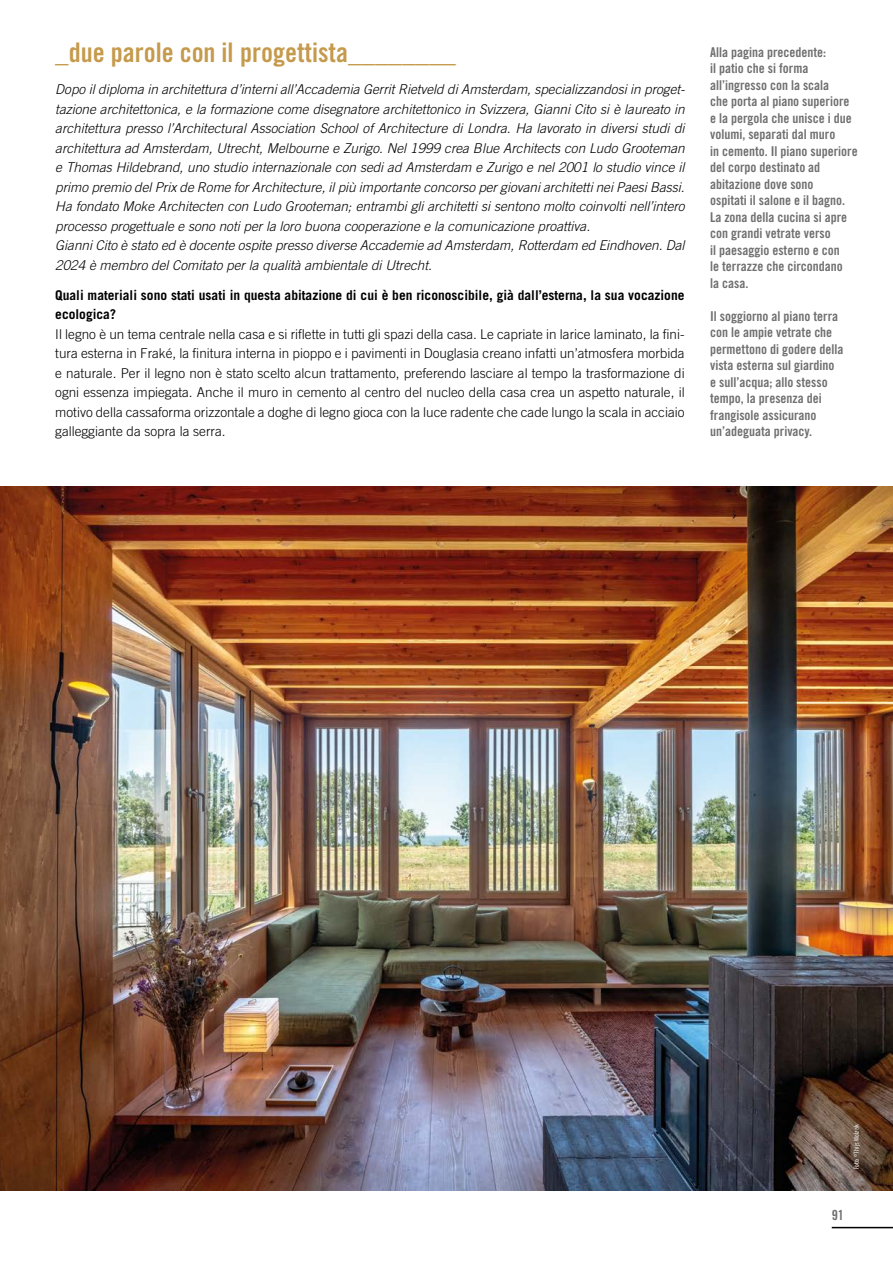
<style>
.page{position:relative;width:893px;height:1263px;background:#fff}
.page>*{position:absolute;margin:0;border:0;box-sizing:border-box;transform-origin:0 0}
.t1{font:27px "Trade Gothic LT Std Bd Cn 20";color:#c59a4c}
.t2{font:13.8px "Trade Gothic LT Std Bd Cn 20";color:#706f6f}
.t3{font:italic 300 13.5px/19.5px "Trade Gothic LT Std";color:#000}
.t4{font:300 13.5px/19.5px "Trade Gothic LT Std";color:#000;text-align:justify}
.t5{font:13.5px/16.5px "Trade Gothic LT Std Bd Cn 20";color:#706f6f}
.t6{font:700 13.5px/19.5px "Trade Gothic LT Std";color:#000}
.t7{font:6.75px "Trade Gothic LT Std Cn 18";color:#fff}
</style>
<div class="page">
<hr style="left:832px;top:1227px;width:61px;height:1px;background:#000">
<img style="left:0;top:486px;width:893px;height:705px">
<h1 class="t1" style="left:55px;top:36px;width:402px">_due parole con il progettista________</h1>
<p class="t3" style="left:55px;top:80px;width:631px">Dopo il diploma in architettura d’interni all’Accademia Gerrit Rietveld di Amsterdam, specializzandosi in proget&shy;tazione architettonica, e la formazione come disegnatore architettonico in Svizzera, Gianni Cito si è laureato in architettura presso l’Architectural Association School of Architecture di Londra. Ha lavorato in diversi studi di architettura ad Amsterdam, Utrecht, Melbourne e Zurigo. Nel 1999 crea Blue Architects con Ludo Grooteman e Thomas Hildebrand, uno studio internazionale con sedi ad Amsterdam e Zurigo e nel 2001 lo studio vince il primo premio del Prix de Rome for Architecture, il più importante concorso per giovani architetti nei Paesi Bassi.<br>Ha fondato Moke Architecten con Ludo Grooteman; entrambi gli architetti si sentono molto coinvolti nell’intero processo progettuale e sono noti per la loro buona cooperazione e la comunicazione proattiva.<br>Gianni Cito è stato ed è docente ospite presso diverse Accademie ad Amsterdam, Rotterdam ed Eindhoven. Dal 2024 è membro del Comitato per la qualità ambientale di Utrecht.</p>
<p class="t6" style="left:55px;top:285px;width:631px">Quali materiali sono stati usati in questa abitazione di cui è ben riconoscibile, già dall’esterna, la sua vocazione ecologica?</p>
<p class="t4" style="left:55px;top:324px;width:631px">Il legno è un tema centrale nella casa e si riflette in tutti gli spazi della casa. Le capriate in larice laminato, la fini&shy;tura esterna in Fraké, la finitura interna in pioppo e i pavimenti in Douglasia creano infatti un’atmosfera morbida e naturale. Per il legno non è stato scelto alcun trattamento, preferendo lasciare al tempo la trasformazione di ogni essenza impiegata. Anche il muro in cemento al centro del nucleo della casa crea un aspetto naturale, il motivo della cassaforma orizzontale a doghe di legno gioca con la luce radente che cade lungo la scala in acciaio galleggiante da sopra la serra.</p>
<p class="t5" style="left:710px;top:44px;width:149px">Alla pagina precedente:<br>il patio che si forma all’ingresso con la scala<br>che porta al piano superiore e la pergola che unisce i due volumi, separati dal muro<br>in cemento. Il piano superiore del corpo destinato ad abitazione dove sono<br>ospitati il salone e il bagno.<br>La zona della cucina si apre con grandi vetrate verso<br>il paesaggio esterno e con<br>le terrazze che circondano<br>la casa.</p>
<p class="t5" style="left:710px;top:308px;width:135px">Il soggiorno al piano terra con le ampie vetrate che permettono di godere della vista esterna sul giardino e sull’acqua; allo stesso tempo, la presenza dei frangisole assicurano un’adeguata privacy.</p>
<p class="t7" style="left:852px;top:1169px;width:46px;rotate:-90deg">Foto: <sup>©</sup>Thijs Wolzak</p>
<p class="t2" style="left:832px;top:1206px;width:14px">91</p>
</div>
